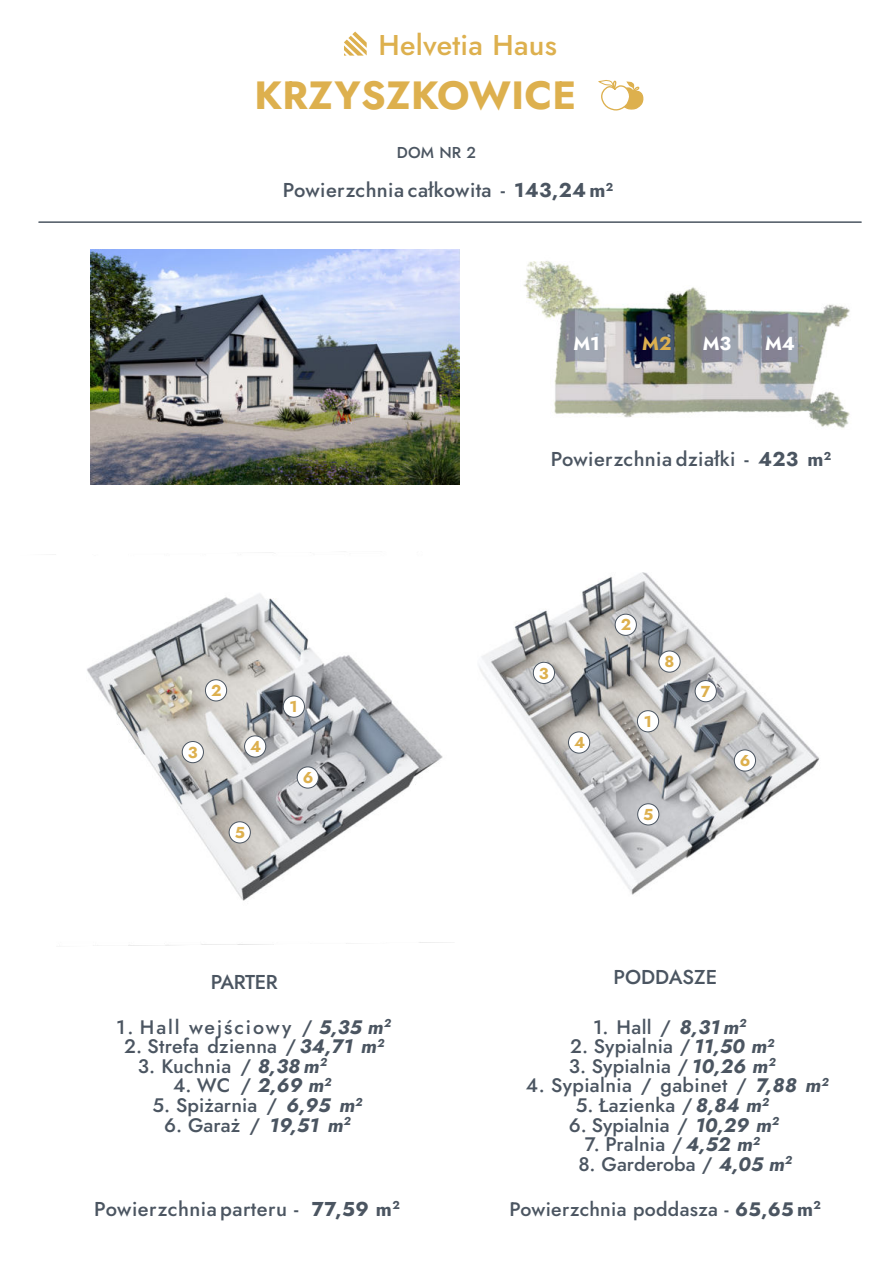
<style>
.page{position:relative;width:894px;height:1263px;background:#fff}
.page>*{position:absolute;margin:0;border:0;box-sizing:border-box;transform-origin:0 0}
.t1{font:700 39.45px "Jost";letter-spacing:.01em;color:#ddb04e}
.t2{font:500 28.5px "Jost";letter-spacing:.01em;color:#ddb04e}
.t3{font:500 20.1px "Jost";letter-spacing:.02em;color:#4b5561}
.t4{font:500 20.1px "Jost";color:#4b5561}
.t5{font:500 19.5px "Jost";letter-spacing:.01em;color:#4b5561}
.t6{font:500 19.5px "Jost";letter-spacing:.1em;color:#4b5561}
.t7{font:700 18.75px "Jost";color:#fff}
.t8{font:700 18.75px "Jost";color:#ddb04e}
.t9{font:700 15.9px "Jost";color:#ddb04e}
.t10{font:500 15.75px "Jost";color:#4b5561}
.s1{font-weight:700}
.s2{font-weight:700;font-size:19.5px}
.s3{font-weight:700;font-style:italic}
</style>
<div class="page">
<img style="left:523px;top:261px;width:327px;height:167px">
<img style="left:479px;top:572px;width:340px;height:323px">
<img style="left:55px;top:552px;width:396px;height:394px">
<svg style="left:598px;top:80px;width:46px;height:31px"></svg>
<svg style="left:344px;top:32px;width:22px;height:24px"></svg>
<hr style="left:39px;top:221px;width:821px;height:2px;background:#4b5561">
<div style="left:283px;top:696px;width:21px;height:21px;background:#fff;border:1px solid #4b5561;border-radius:50%"></div>
<img style="left:91px;top:249px;width:368px;height:235px">
<div style="left:637px;top:710px;width:21px;height:22px;background:#fff;border:1px solid #4b5561;border-radius:50%"></div>
<div style="left:205px;top:679px;width:22px;height:22px;background:#fff;border:1px solid #4b5561;border-radius:50%"></div>
<div style="left:614px;top:614px;width:22px;height:22px;background:#fff;border:1px solid #4b5561;border-radius:50%"></div>
<div style="left:533px;top:662px;width:21px;height:22px;background:#fff;border:1px solid #4b5561;border-radius:50%"></div>
<div style="left:182px;top:741px;width:22px;height:22px;background:#fff;border:1px solid #4b5561;border-radius:50%"></div>
<div style="left:229px;top:821px;width:21px;height:22px;background:#fff;border:1px solid #4b5561;border-radius:50%"></div>
<div style="left:244px;top:736px;width:22px;height:21px;background:#fff;border:1px solid #4b5561;border-radius:50%"></div>
<div style="left:568px;top:732px;width:21px;height:21px;background:#fff;border:1px solid #4b5561;border-radius:50%"></div>
<div style="left:637px;top:803px;width:22px;height:22px;background:#fff;border:1px solid #4b5561;border-radius:50%"></div>
<div style="left:297px;top:767px;width:21px;height:21px;background:#fff;border:1px solid #4b5561;border-radius:50%"></div>
<div style="left:733px;top:750px;width:22px;height:21px;background:#fff;border:1px solid #4b5561;border-radius:50%"></div>
<div style="left:694px;top:680px;width:22px;height:22px;background:#fff;border:1px solid #4b5561;border-radius:50%"></div>
<div style="left:658px;top:651px;width:22px;height:21px;background:#fff;border:1px solid #4b5561;border-radius:50%"></div>
<h2 class="t2" style="left:378px;top:26px;width:180px">Helvetia Haus</h2>
<h1 class="t1" style="left:254px;top:68px;width:323px">KRZYSZKOWICE</h1>
<p class="t10" style="left:397px;top:141px;width:81px">DOM NR 2</p>
<p class="t3" style="left:282px;top:177px;width:332px">Powierzchnia całkowita - <span class="s1">143,24</span> <span class="s2">m</span><sup>2</sup></p>
<p class="t7" style="left:573px;top:330px;width:28px">M1</p>
<p class="t8" style="left:642px;top:330px;width:31px">M2</p>
<p class="t7" style="left:702px;top:330px;width:30px">M3</p>
<p class="t7" style="left:764px;top:330px;width:31px">M4</p>
<p class="t3" style="left:550px;top:445px;width:282px">Powierzchnia działki - <span class="s1">423</span> <span class="s2">m</span><sup>2</sup></p>
<p class="t9" style="left:211px;top:679px;width:12px">2</p>
<p class="t9" style="left:188px;top:741px;width:11px">3</p>
<p class="t9" style="left:289px;top:695px;width:10px">1</p>
<p class="t9" style="left:538px;top:662px;width:11px">3</p>
<p class="t9" style="left:250px;top:735px;width:13px">4</p>
<p class="t9" style="left:574px;top:731px;width:13px">4</p>
<p class="t9" style="left:302px;top:766px;width:12px">6</p>
<p class="t9" style="left:235px;top:821px;width:12px">5</p>
<p class="t9" style="left:620px;top:614px;width:12px">2</p>
<p class="t9" style="left:664px;top:650px;width:11px">8</p>
<p class="t9" style="left:643px;top:710px;width:10px">1</p>
<p class="t9" style="left:700px;top:680px;width:11px">7</p>
<p class="t9" style="left:643px;top:803px;width:12px">5</p>
<p class="t9" style="left:739px;top:749px;width:12px">6</p>
<p class="t3" style="left:211px;top:968px;width:68px">PARTER</p>
<p class="t4" style="left:613px;top:963px;width:105px">PODDASZE</p>
<p class="t6" style="left:116px;top:1013px;width:276px">1. Hall wejściowy / <span class="s3">5,35 m</span><sup>2</sup></p>
<p class="t5" style="left:124px;top:1033px;width:262px">2. Strefa dzienna / <span class="s3">34,71 m</span><sup>2</sup></p>
<p class="t5" style="left:138px;top:1053px;width:191px">3. Kuchnia / <span class="s3">8,38 m</span><sup>2</sup></p>
<p class="t5" style="left:173px;top:1072px;width:160px">4. WC / <span class="s3">2,69 m</span><sup>2</sup></p>
<p class="t5" style="left:152px;top:1092px;width:211px">5. Spiżarnia / <span class="s3">6,95 m</span><sup>2</sup></p>
<p class="t5" style="left:164px;top:1111px;width:188px">6. Garaż / <span class="s3">19,51 m</span><sup>2</sup></p>
<p class="t3" style="left:94px;top:1195px;width:307px">Powierzchnia parteru - <span class="s1">77,59</span> <span class="s2">m</span><sup>2</sup></p>
<p class="t5" style="left:592px;top:1013px;width:155px">1. Hall / <span class="s3">8,31 m</span><sup>2</sup></p>
<p class="t5" style="left:570px;top:1033px;width:206px">2. Sypialnia / <span class="s3">11,50 m</span><sup>2</sup></p>
<p class="t5" style="left:568px;top:1053px;width:208px">3. Sypialnia / <span class="s3">10,26 m</span><sup>2</sup></p>
<p class="t5" style="left:525px;top:1072px;width:304px">4. Sypialnia / gabinet / <span class="s3">7,88 m</span><sup>2</sup></p>
<p class="t5" style="left:575px;top:1092px;width:195px">5. Łazienka / <span class="s3">8,84 m</span><sup>2</sup></p>
<p class="t5" style="left:568px;top:1111px;width:212px">6. Sypialnia / <span class="s3">10,29 m</span><sup>2</sup></p>
<p class="t5" style="left:584px;top:1131px;width:177px">7. Pralnia /<span class="s3">4,52 m</span><sup>2</sup></p>
<p class="t5" style="left:578px;top:1150px;width:215px">8. Garderoba / <span class="s3">4,05 m</span><sup>2</sup></p>
<p class="t5" style="left:509px;top:1196px;width:313px">Powierzchnia poddasza - <span class="s1">65,65 m</span><sup>2</sup></p>
</div>
